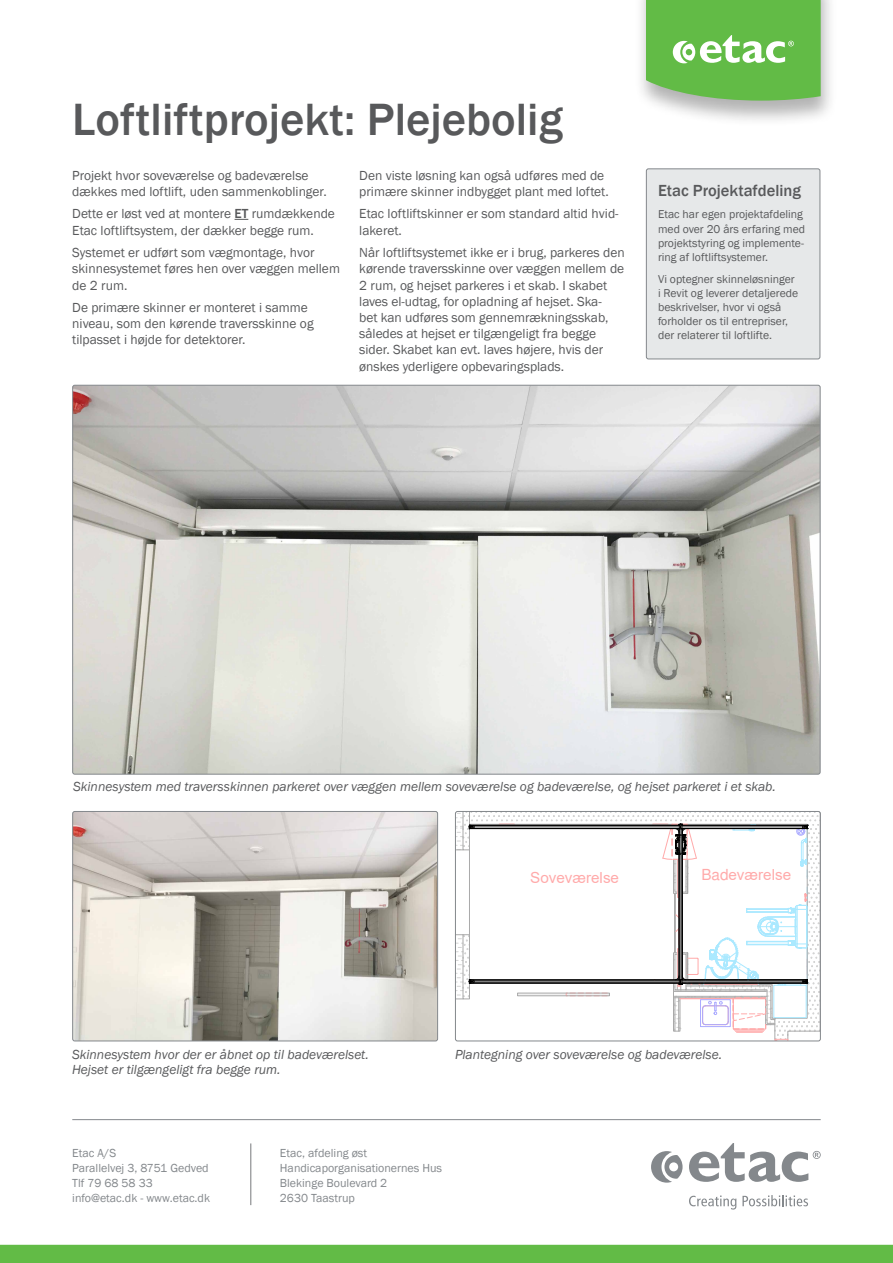
<style>
.page{position:relative;width:893px;height:1263px;background:#fff}
.page>*{position:absolute;margin:0;border:0;box-sizing:border-box;transform-origin:0 0}
.t1{font:500 46.5px "Franklin Gothic";color:#58595b}
.t2{font:500 16.5px "Franklin Gothic";color:#58595b}
.t3{font:15.3px "Arial";color:#faa}
.t4{font:13.5px/16.2px "Franklin Gothic";color:#58595b}
.t5{font:italic 13.5px/15px "Franklin Gothic";color:#58595b}
.t6{font:12px/15px "Franklin Gothic";color:#84888c}
.t7{font:11.7px/14.1px "Franklin Gothic";color:#58595b}
.s1{font-weight:500}
.s2{font-family:"Helvetica"}
</style>
<div class="page">
<svg style="left:235px;top:219px;width:13px;height:1px"></svg>
<div style="left:634px;top:0;width:203px;height:127px;background:#000;opacity:.3"></div>
<svg style="left:646px;top:0;width:175px;height:101px;background:#72c05a"></svg>
<div style="left:0;top:1245px;width:893px;height:18px;background:#62bb46"></div>
<img style="left:74px;top:385px;width:746px;height:389px">
<img style="left:74px;top:811px;width:364px;height:230px">
<div style="left:72px;top:811px;width:366px;height:230px;border:1px solid #84888c;border-radius:2px"></div>
<svg style="left:455px;top:813px;width:366px;height:228px"></svg>
<div style="left:455px;top:811px;width:366px;height:230px;border:1px solid #84888c;border-radius:2px"></div>
<div style="left:646px;top:169px;width:174px;height:190px;background:#e6e8e9;border-radius:2px"></div>
<div style="left:646px;top:168px;width:174px;height:191px;border:1px solid #84888c;border-radius:2px"></div>
<hr style="left:72px;top:1119px;width:749px;height:1px;background:#84888c">
<svg style="left:689px;top:1143px;width:132px;height:39px"></svg>
<svg style="left:651px;top:1151px;width:32px;height:32px"></svg>
<svg style="left:689px;top:1195px;width:47px;height:14px"></svg>
<svg style="left:742px;top:1195px;width:66px;height:11px"></svg>
<hr style="left:250px;top:1143px;width:1px;height:62px;background:#77787b">
<h1 class="t1" style="left:72px;top:90px;width:492px">Loftliftprojekt: Plejebolig</h1>
<p class="t4" style="left:72px;top:167px;width:256px">Projekt hvor soveværelse og badeværelse dækkes med loftlift, uden sammenkoblinger.</p>
<p class="t4" style="left:72px;top:206px;width:264px">Dette er løst ved at montere <span class="s1">ET</span> rumdækkende<br>Etac loftliftsystem, der dækker begge rum.</p>
<p class="t4" style="left:72px;top:245px;width:269px">Systemet er udført som vægmontage, hvor skinnesystemet føres hen over væggen mellem de 2 rum.</p>
<p class="t4" style="left:72px;top:300px;width:243px">De primære skinner er monteret i samme niveau, som den kørende traversskinne og tilpasset i højde for detektorer.</p>
<p class="t4" style="left:359px;top:167px;width:251px">Den viste løsning kan også udføres med de primære skinner indbygget plant med loftet.</p>
<p class="t4" style="left:359px;top:206px;width:261px">Etac loftliftskinner er som standard altid hvid&shy;lakeret.</p>
<p class="t4" style="left:359px;top:245px;width:267px">Når loftliftsystemet ikke er i brug, parkeres den kørende traversskinne over væggen mellem de 2 rum, og hejset parkeres i et skab. I skabet laves el-udtag, for opladning af hejset. Ska-<br>bet kan udføres som gennemrækningsskab, således at hejset er tilgængeligt fra begge sider. Skabet kan evt. laves højere, hvis der ønskes yderligere opbevaringsplads.</p>
<p class="t2" style="left:658px;top:180px;width:144px">Etac Projektafdeling</p>
<p class="t7" style="left:658px;top:208px;width:149px">Etac har egen projektafdeling med over 20 års erfaring med projektstyring og implemente&shy;ring af loftliftsystemer.</p>
<p class="t7" style="left:658px;top:272px;width:142px">Vi optegner skinneløsninger i Revit og leverer detaljerede beskrivelser, hvor vi også forholder os til entrepriser, der relaterer til loftlifte.</p>
<p class="t5" style="left:73px;top:780px;width:704px">Skinnesystem med traversskinnen parkeret over væggen mellem soveværelse og badeværelse, og hejset parkeret i et skab.</p>
<p class="t3" style="left:530px;top:867px;width:90px">Soveværelse</p>
<p class="t3" style="left:701px;top:864px;width:91px"><span class="s2">Bad</span>eværelse</p>
<p class="t5" style="left:72px;top:1047px;width:298px">Skinnesystem hvor der er åbnet op til badeværelset.<br>Hejset er tilgængeligt fra begge rum.</p>
<p class="t5" style="left:455px;top:1047px;width:269px">Plantegning over soveværelse og badeværelse.</p>
<p class="t6" style="left:72px;top:1146px;width:139px">Etac A/S<br>Parallelvej 3, 8751 Gedved<br>Tlf 79 68 58 33 info@etac.dk - www.etac.dk</p>
<p class="t6" style="left:280px;top:1146px;width:164px">Etac, afdeling øst<br>Handicaporganisationernes Hus<br>Blekinge Boulevard 2<br>2630 Taastrup</p>
</div>
